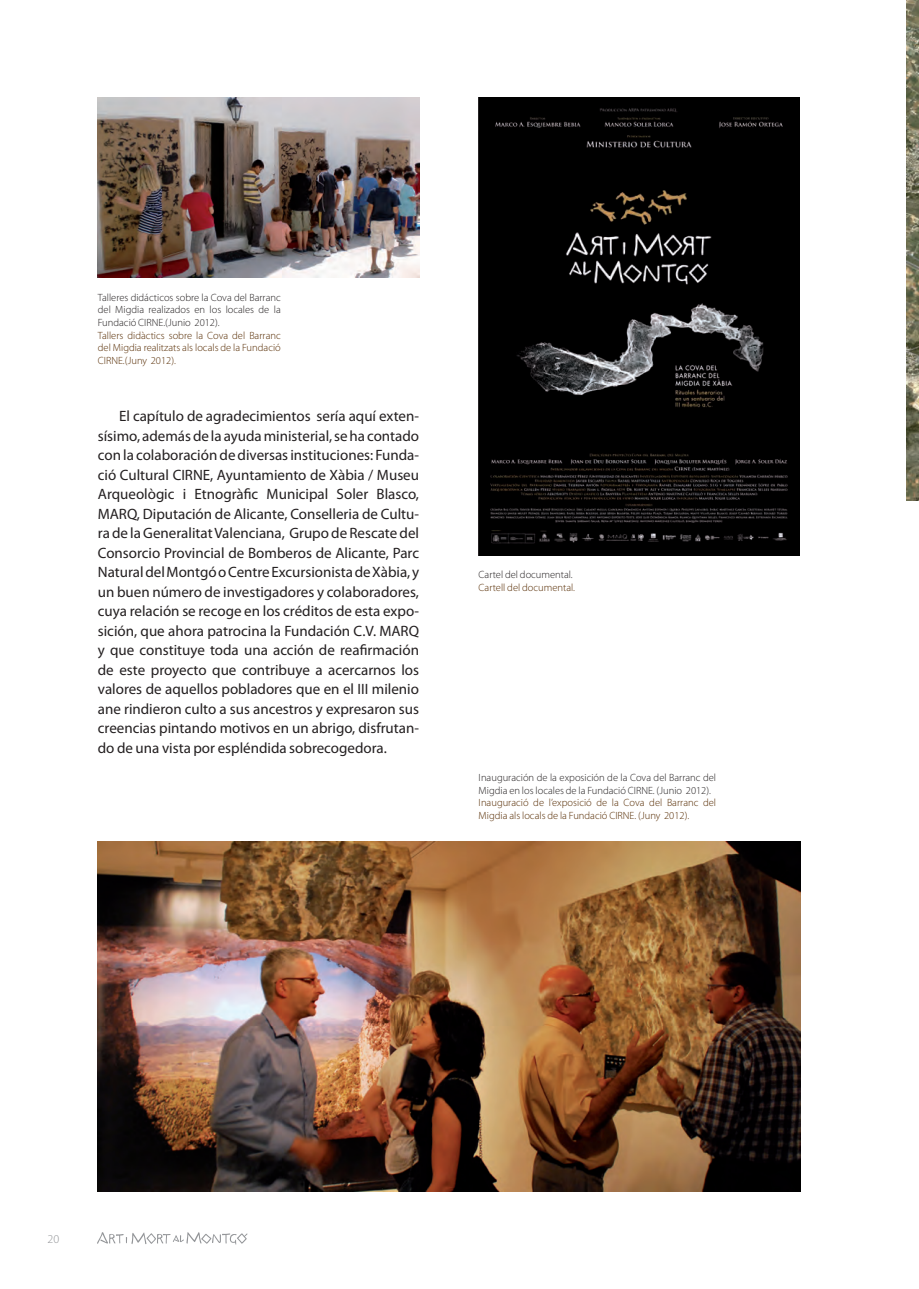
<style>
.page{position:relative;width:919px;height:1289px;background:#fff}
.page>*{position:absolute;margin:0;border:0;box-sizing:border-box;transform-origin:0 0}
.t1{font:15px/19.5px "Myriad Pro";color:#231f20;text-align:justify}
.t2{font:300 12px "Myriad Pro";color:#939598}
.t3{font:300 10.5px/12.6px "Myriad Pro";color:#231f20;text-align:justify}
.t4{font:300 10.5px/12.6px "Myriad Pro";color:#552b00;text-align:justify}
</style>
<div class="page">
<svg style="left:97px;top:1232px;width:150px;height:12px"></svg>
<img style="left:906px;top:0;width:12px;height:501px">
<img style="left:98px;top:98px;width:321px;height:179px">
<img style="left:478px;top:98px;width:321px;height:457px">
<img style="left:98px;top:841px;width:702px;height:350px">
<p class="t3" style="left:98px;top:291px;width:184px">Talleres didácticos sobre la Cova del Barranc del Migdia realizados en los locales de la Fundació CIRNE.(Junio 2012).</p>
<p class="t4" style="left:98px;top:329px;width:184px">Tallers didàctics sobre la Cova del Barranc del Migdia realitzats als locals de la Fundació CIRNE.(Juny 2012).</p>
<p class="t1" style="left:98px;top:406px;width:323px;text-indent:21px">El capítulo de agradecimientos sería aquí exten&shy;sísimo, además de la ayuda ministerial, se ha contado con la colaboración de diversas instituciones: Funda&shy;ció Cultural CIRNE, Ayuntamiento de Xàbia / Museu Arqueològic i Etnogràfic Municipal Soler Blasco, MARQ, Diputación de Alicante, Conselleria de Cultu&shy;ra de la Generalitat Valenciana, Grupo de Rescate del Consorcio Provincial de Bomberos de Alicante, Parc Natural del Montgó o Centre Excursionista de Xàbia, y un buen número de investigadores y colaboradores, cuya relación se recoge en los créditos de esta expo&shy;sición, que ahora patrocina la Fundación C.V. MARQ y que constituye toda una acción de reafirmación de este proyecto que contribuye a acercarnos los valores de aquellos pobladores que en el III milenio ane rindieron culto a sus ancestros y expresaron sus creencias pintando motivos en un abrigo, disfrutan&shy;do de una vista por espléndida sobrecogedora.</p>
<p class="t3" style="left:478px;top:568px;width:96px">Cartel del documental.</p>
<p class="t4" style="left:478px;top:581px;width:98px">Cartell del documental.</p>
<p class="t3" style="left:478px;top:771px;width:239px">Inauguración de la exposición de la Cova del Barranc del<br>Migdia en los locales de la Fundació CIRNE. (Junio 2012).</p>
<p class="t4" style="left:478px;top:796px;width:239px">Inauguració de l’exposició de la Cova del Barranc del<br>Migdia als locals de la Fundació CIRNE. (Juny 2012).</p>
<p class="t2" style="left:48px;top:1231px;width:13px">20</p>
</div>
